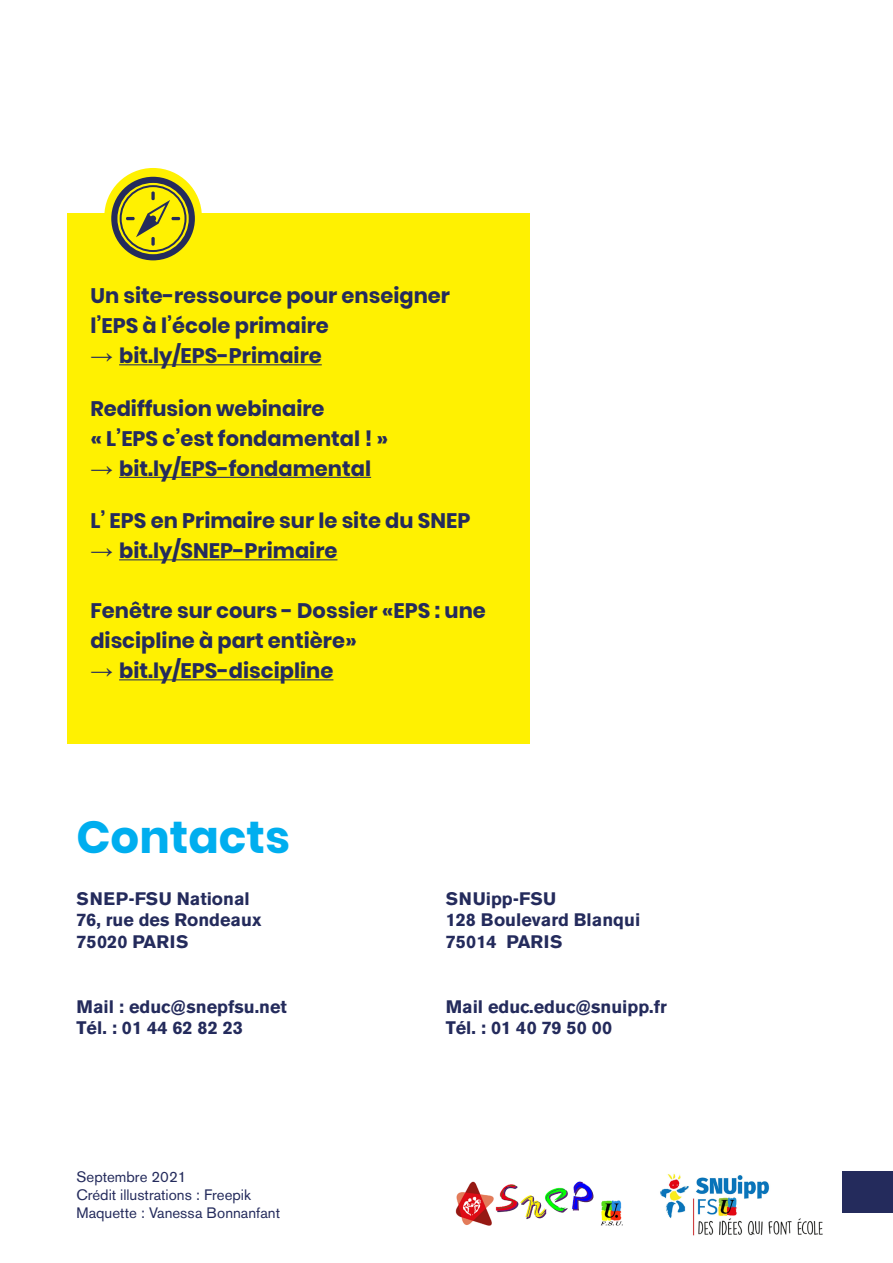
<style>
.page{position:relative;width:893px;height:1263px;background:#fff}
.page>*{position:absolute;margin:0;border:0;box-sizing:border-box;transform-origin:0 0}
.t1{font:700 45px "Poppins";color:#00aeef}
.t2{font:700 21px/30px "Poppins";color:#242b5c}
.classique{font:700 18px "Akzidenz Grotesk BE";color:#242b5c}
.classique-2{font:15px "Akzidenz Grotesk BE";color:#242b5c}
.s1{font-family:"Arial";font-weight:400;font-size:22.5px}
</style>
<div class="page">
<div style="left:843px;top:1171px;width:50px;height:41px;background:#242b5c"></div>
<div style="left:67px;top:213px;width:462px;height:530px;background:#fff101"></div>
<hr style="left:119px;top:364px;width:203px;height:1px;background:#242b5c">
<hr style="left:119px;top:477px;width:252px;height:1px;background:#242b5c">
<hr style="left:119px;top:559px;width:218px;height:1px;background:#242b5c">
<hr style="left:119px;top:679px;width:214px;height:1px;background:#242b5c">
<svg style="left:104px;top:168px;width:98px;height:93px"></svg>
<img style="left:455px;top:1181px;width:168px;height:45px">
<img style="left:660px;top:1173px;width:163px;height:63px">
<p class="t2" style="left:90px;top:281px;width:361px">Un site-ressource pour enseigner</p>
<p class="t2" style="left:90px;top:311px;width:240px">l’EPS à l’école primaire</p>
<p class="t2" style="left:90px;top:341px;width:233px"><span class="s1">→</span> bit.ly/EPS-Primaire</p>
<p class="t2" style="left:90px;top:393px;width:299px">Rediffusion webinaire<br>« L’EPS c’est fondamental ! »</p>
<p class="t2" style="left:90px;top:453px;width:282px"><span class="s1">→</span> bit.ly/EPS-fondamental</p>
<p class="t2" style="left:90px;top:506px;width:382px">L’ EPS en Primaire sur le site du SNEP</p>
<p class="t2" style="left:90px;top:536px;width:249px"><span class="s1">→</span> bit.ly/SNEP-Primaire</p>
<p class="t2" style="left:90px;top:596px;width:397px">Fenêtre sur cours - Dossier «EPS : une discipline à part entière»</p>
<p class="t2" style="left:90px;top:656px;width:245px"><span class="s1">→</span> bit.ly/EPS-discipline</p>
<p class="t1" style="left:77px;top:811px;width:215px">Contacts</p>
<p class="classique" style="left:77px;top:888px;width:175px">SNEP-FSU National</p>
<p class="classique" style="left:77px;top:910px;width:186px">76, rue des Rondeaux</p>
<p class="classique" style="left:77px;top:931px;width:114px">75020 PARIS</p>
<p class="classique" style="left:77px;top:996px;width:212px">Mail : educ@snepfsu.net</p>
<p class="classique" style="left:77px;top:1018px;width:168px">Tél. : 01 44 62 82 23</p>
<p class="classique-2" style="left:77px;top:1168px;width:111px">Septembre 2021</p>
<p class="classique-2" style="left:77px;top:1186px;width:176px">Crédit illustrations : Freepik</p>
<p class="classique-2" style="left:77px;top:1204px;width:205px">Maquette : Vanessa Bonnanfant</p>
<p class="classique" style="left:446px;top:888px;width:112px">SNUipp-FSU</p>
<p class="classique" style="left:446px;top:910px;width:196px">128 Boulevard Blanqui</p>
<p class="classique" style="left:446px;top:931px;width:118px">75014 PARIS</p>
<p class="classique" style="left:446px;top:996px;width:223px">Mail educ.educ@snuipp.fr</p>
<p class="classique" style="left:446px;top:1018px;width:168px">Tél. : 01 40 79 50 00</p>
</div>
